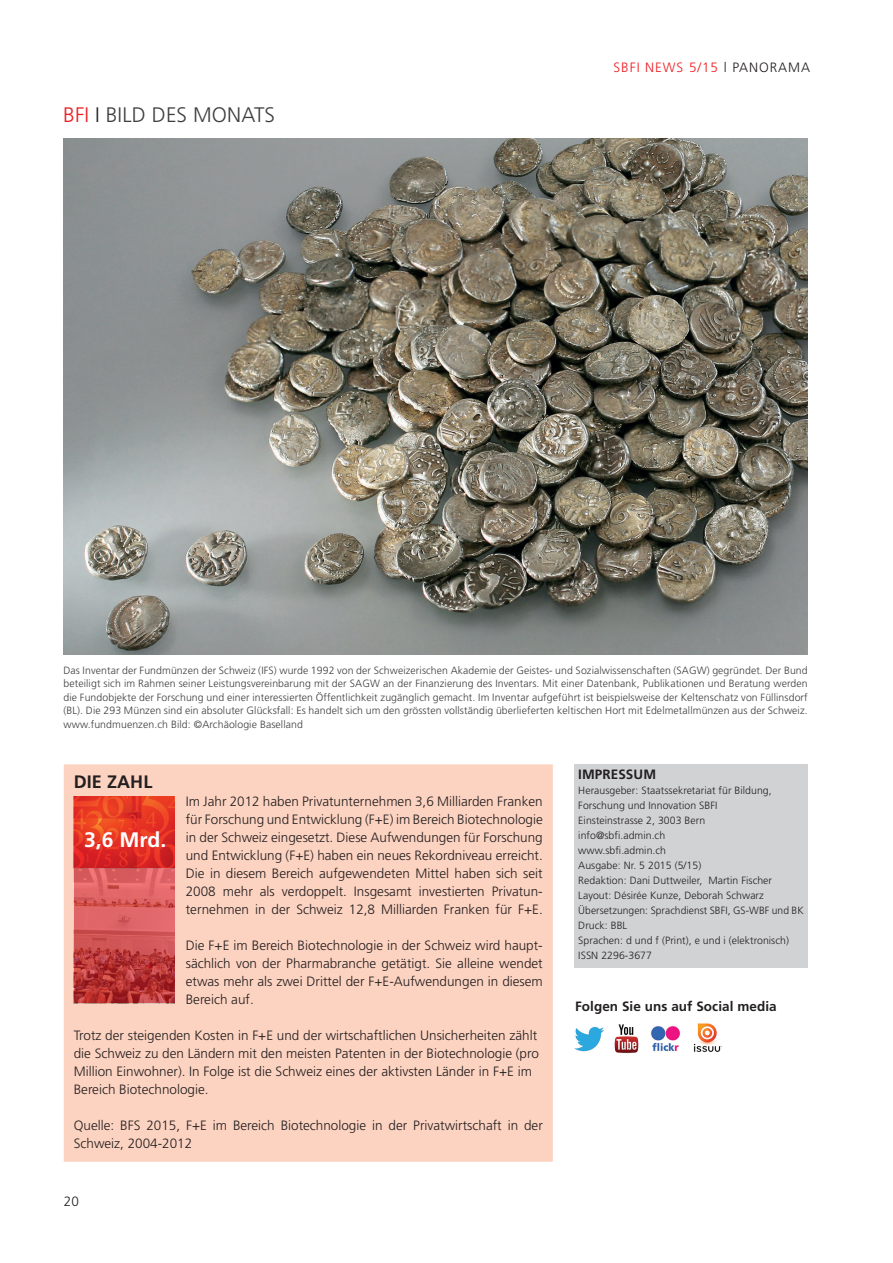
<style>
.page{position:relative;width:893px;height:1263px;background:#fff}
.page>*{position:absolute;margin:0;border:0;box-sizing:border-box;transform-origin:0 0}
.t1{font:300 21px "Frutiger LT Std";letter-spacing:.005em;color:#3e3e3f}
.t2{font:700 21px "Frutiger LT Std";color:#fff}
.t3{font:700 18px "Frutiger LT Std";letter-spacing:.005em;color:#231f20}
.t4{font:300 13.5px/18px "Frutiger LT Std";color:#231f20;text-align:justify}
.t5{font:700 13.5px "Frutiger LT Std";letter-spacing:.005em;color:#231f20}
.t6{font:300 13.5px "Frutiger LT Std";letter-spacing:.07em;color:#ee1d23}
.t7{font:300 10.5px/13.5px "Frutiger LT Std";letter-spacing:.01em;color:#3e3e3f;text-align:justify}
.t8{font:300 10.5px/15px "Frutiger LT Std";letter-spacing:.005em;color:#231f20}
.s1{color:#ee1d23}
.s2{color:#231f20}
</style>
<div class="page">
<div style="left:65px;top:765px;width:487px;height:396px;background:#fcd2c0"></div>
<div style="left:64px;top:764px;width:489px;height:398px;border:2px solid #fcd2c0"></div>
<img style="left:74px;top:797px;width:100px;height:206px">
<img style="left:63px;top:139px;width:744px;height:515px">
<div style="left:574px;top:764px;width:234px;height:203px;background:#d1d2d4"></div>
<img style="left:651px;top:1026px;width:29px;height:25px">
<img style="left:693px;top:1023px;width:29px;height:29px">
<img style="left:574px;top:1027px;width:30px;height:25px">
<img style="left:614px;top:1024px;width:25px;height:29px">
<h1 class="t1" style="left:63px;top:103px;width:213px"><span class="s1">BFI</span> <span class="s2">I</span> BILD DES MONATS</h1>
<p class="t6" style="left:614px;top:60px;width:52px">SBFI News</p>
<p class="t4" style="left:689px;top:59px;width:62px"><span class="s1">5/15</span> l Panorama</p>
<p class="t7" style="left:63px;top:663px;width:746px">Das Inventar der Fundmünzen der Schweiz (IFS) wurde 1992 von der Schweizerischen Akademie der Geistes- und Sozialwissenschaften (SAGW) gegründet. Der Bund beteiligt sich im Rahmen seiner Leistungsvereinbarung mit der SAGW an der Finanzierung des Inventars. Mit einer Datenbank, Publikationen und Beratung werden die Fundobjekte der Forschung und einer interessierten Öffentlichkeit zugänglich gemacht. Im Inventar aufgeführt ist beispielsweise der Keltenschatz von Füllinsdorf (BL). Die 293 Münzen sind ein absoluter Glücksfall: Es handelt sich um den grössten vollständig überlieferten keltischen Hort mit Edelmetallmünzen aus der Schweiz. www.fundmuenzen.ch Bild: ©Archäologie Baselland</p>
<h2 class="t3" style="left:74px;top:771px;width:80px">DIE ZAHL</h2>
<p class="t4" style="left:186px;top:792px;width:358px">Im Jahr 2012 haben Privatunternehmen 3,6 Milliarden Franken für Forschung und Entwicklung (F+E) im Bereich Biotechnologie in der Schweiz eingesetzt. Diese Aufwendungen für Forschung und Entwicklung (F+E) haben ein neues Rekordniveau erreicht.<br>Die in diesem Bereich aufgewendeten Mittel haben sich seit 2008 mehr als verdoppelt. Insgesamt investierten Privatun&shy;ternehmen in der Schweiz 12,8 Milliarden Franken für F+E.</p>
<p class="t4" style="left:186px;top:936px;width:359px">Die F+E im Bereich Biotechnologie in der Schweiz wird haupt&shy;sächlich von der Pharmabranche getätigt. Sie alleine wendet etwas mehr als zwei Drittel der F+E-Aufwendungen in diesem Bereich auf.</p>
<p class="t4" style="left:74px;top:1026px;width:467px;text-align:left">Trotz der steigenden Kosten in F+E und der wirtschaftlichen Unsicherheiten zählt die Schweiz zu den Ländern mit den meisten Patenten in der Biotechnologie (pro Million Einwohner). In Folge ist die Schweiz eines der aktivsten Länder in F+E im Bereich Biotechnologie.</p>
<p class="t4" style="left:74px;top:1116px;width:471px">Quelle: BFS 2015, F+E im Bereich Biotechnologie in der Privatwirtschaft in der<br>Schweiz, 2004-2012</p>
<h1 class="t2" style="left:84px;top:827px;width:84px">3,6 Mrd.</h1>
<p class="t4" style="left:64px;top:1193px;width:17px">20</p>
<p class="t5" style="left:578px;top:766px;width:79px">IMPRESSUM</p>
<p class="t8" style="left:578px;top:783px;width:227px">Herausgeber: Staatssekretariat für Bildung,<br>Forschung und Innovation SBFI<br>Einsteinstrasse 2, 3003 Bern<br>info@sbfi.admin.ch<br>www.sbfi.admin.ch<br>Ausgabe: Nr. 5 2015 (5/15)<br>Redaktion: Dani Duttweiler, Martin Fischer<br>Layout: Désirée Kunze, Deborah Schwarz<br>Übersetzungen: Sprachdienst SBFI, GS-WBF und BK<br>Druck: BBL<br>Sprachen: d und f (Print), e und i (elektronisch)<br>ISSN 2296-3677</p>
<p class="t5" style="left:575px;top:998px;width:203px">Folgen Sie uns auf Social media</p>
</div>
